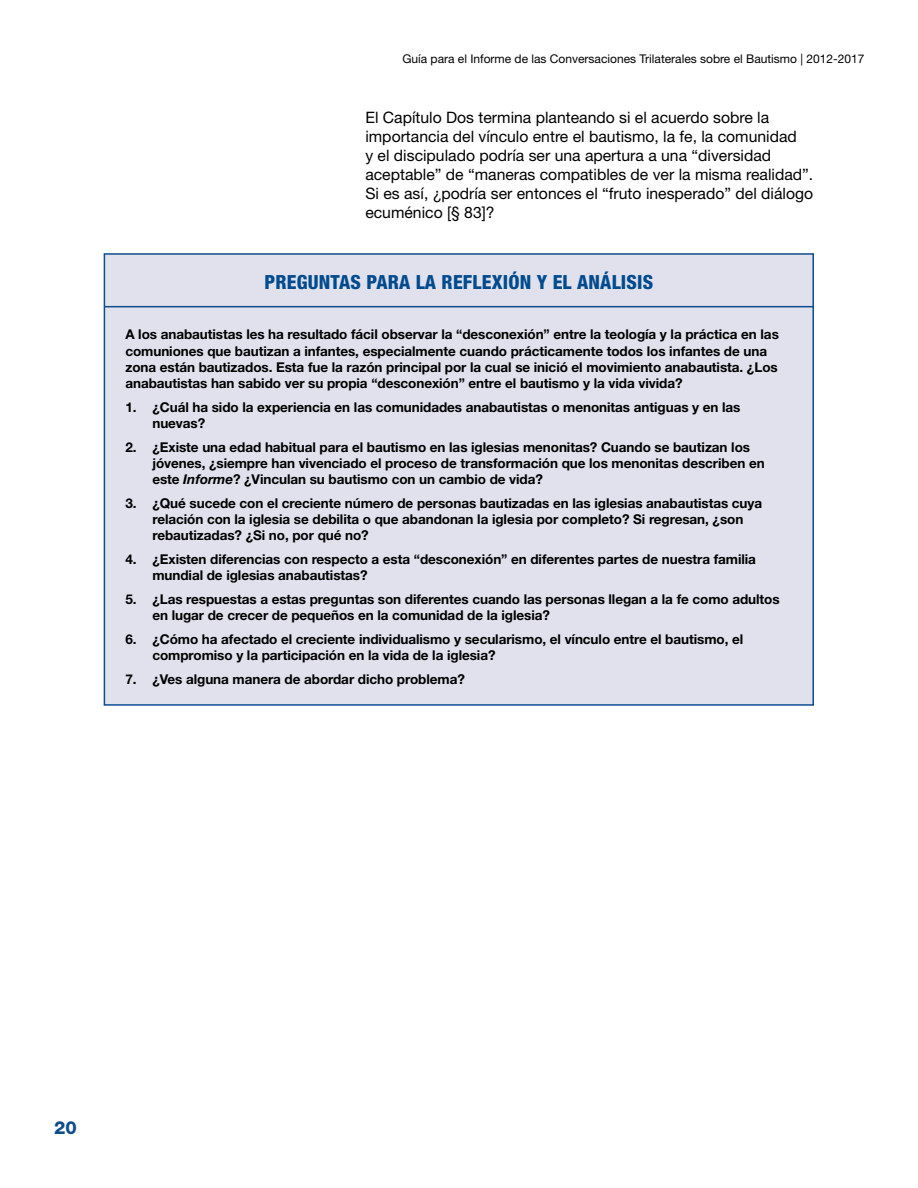
<style>
.page{position:relative;width:918px;height:1188px;background:#fff}
.page>*{position:absolute;margin:0;border:0;box-sizing:border-box;transform-origin:0 0}
.t1{font:800 condensed 19.5px "Helvetica Neue LT Std";letter-spacing:.01em;color:#004b8f}
.t2{font:800 18px "Helvetica Neue LT Std";color:#0e4c8d}
.t3{font:15.75px/18.9px "Helvetica Neue LT Std";color:#000}
.t4{font:700 13.5px/16.2px "Helvetica Neue LT Std";letter-spacing:-.005em;color:#000}
.t5{font:12px "Helvetica Neue LT Std";color:#000}
.s1{font-style:italic}
</style>
<div class="page">
<div style="left:104px;top:254px;width:709px;height:451px;background:#e0e1ec"></div>
<div style="left:104px;top:253px;width:710px;height:453px;border:2px solid #0e4c8d"></div>
<hr style="left:105px;top:306px;width:708px;height:1px;background:#0e4c8d">
<p class="t5" style="left:402px;top:51px;width:464px">Guía para el Informe de las Conversaciones Trilaterales sobre el Bautismo | 2012-2017</p>
<p class="t3" style="left:365px;top:108px;width:449px">El Capítulo Dos termina planteando si el acuerdo sobre la importancia del vínculo entre el bautismo, la fe, la comunidad<br>y el discipulado podría ser una apertura a una “diversidad aceptable” de “maneras compatibles de ver la misma realidad”.<br>Si es así, ¿podría ser entonces el “fruto inesperado” del diálogo ecuménico [§ 83]?</p>
<h1 class="t1" style="left:264px;top:270px;width:390px">PREGUNTAS PARA LA REFLEXIÓN Y EL ANÁLISIS</h1>
<p class="t4" style="left:125px;top:326px;width:655px">A los anabautistas les ha resultado fácil observar la “desconexión” entre la teología y la práctica en las comuniones que bautizan a infantes, especialmente cuando prácticamente todos los infantes de una zona están bautizados. Esta fue la razón principal por la cual se inició el movimiento anabautista. ¿Los anabautistas han sabido ver su propia “desconexión” entre el bautismo y la vida vivida?</p>
<p class="t4" style="left:152px;top:399px;width:590px;text-indent:-27px">1. ¿Cuál ha sido la experiencia en las comunidades anabautistas o menonitas antiguas y en las nuevas?</p>
<p class="t4" style="left:152px;top:439px;width:614px;text-indent:-27px">2. ¿Existe una edad habitual para el bautismo en las iglesias menonitas? Cuando se bautizan los jóvenes, ¿siempre han vivenciado el proceso de transformación que los menonitas describen en este <span class="s1">Informe</span>? ¿Vinculan su bautismo con un cambio de vida?</p>
<p class="t4" style="left:152px;top:495px;width:611px;text-indent:-27px">3. ¿Qué sucede con el creciente número de personas bautizadas en las iglesias anabautistas cuya relación con la iglesia se debilita o que abandonan la iglesia por completo? Si regresan, ¿son rebautizadas? ¿Si no, por qué no?</p>
<p class="t4" style="left:152px;top:551px;width:605px;text-indent:-27px">4. ¿Existen diferencias con respecto a esta “desconexión” en diferentes partes de nuestra familia mundial de iglesias anabautistas?</p>
<p class="t4" style="left:152px;top:591px;width:629px;text-indent:-27px">5. ¿Las respuestas a estas preguntas son diferentes cuando las personas llegan a la fe como adultos en lugar de crecer de pequeños en la comunidad de la iglesia?</p>
<p class="t4" style="left:152px;top:631px;width:592px;text-indent:-27px">6. ¿Cómo ha afectado el creciente individualismo y secularismo, el vínculo entre el bautismo, el compromiso y la participación en la vida de la iglesia?</p>
<p class="t4" style="left:125px;top:671px;width:341px">7. ¿Ves alguna manera de abordar dicho problema?</p>
<h2 class="t2" style="left:54px;top:1117px;width:24px">20</h2>
</div>
